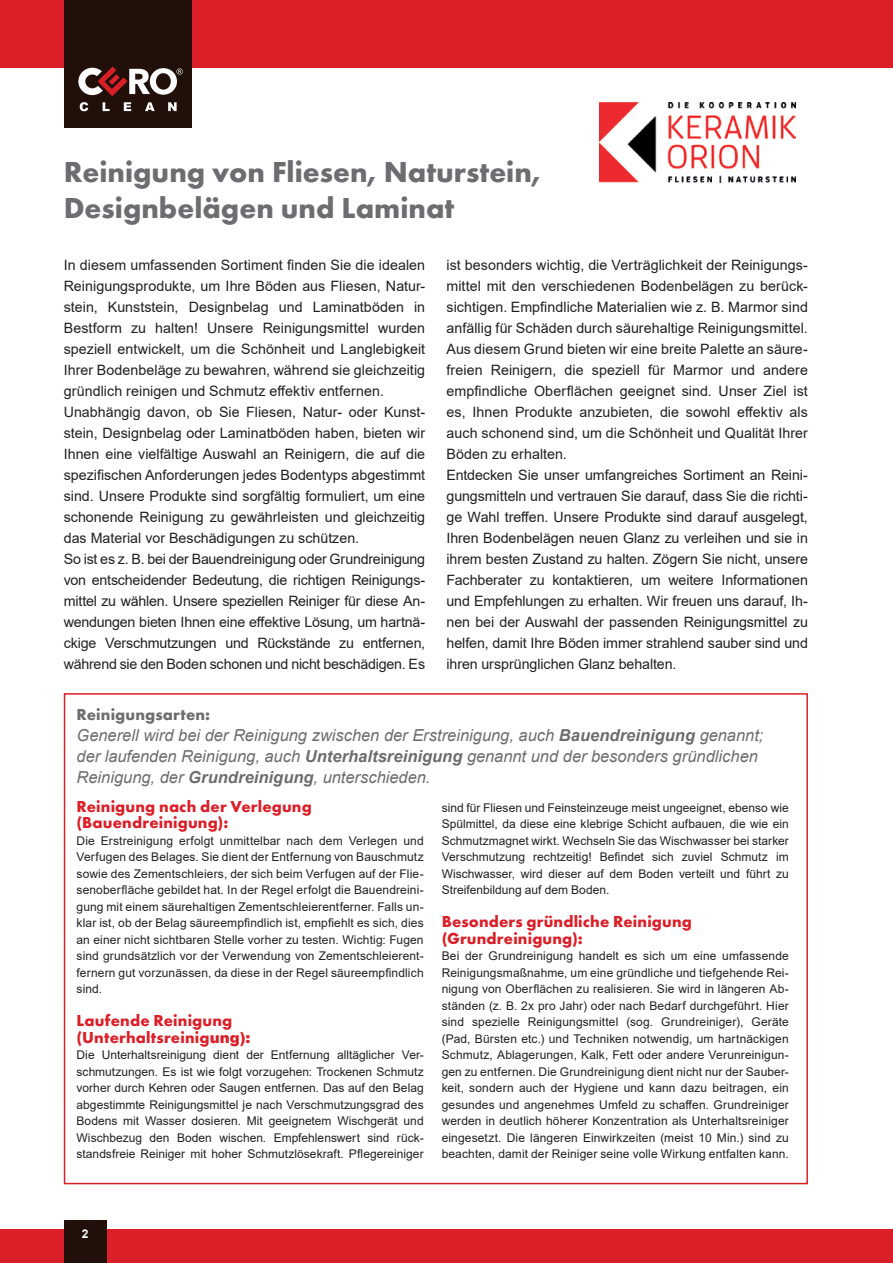
<style>
.page{position:relative;width:893px;height:1263px;background:#fff}
.page>*{position:absolute;margin:0;border:0;box-sizing:border-box;transform-origin:0 0}
.t1{font:700 30px/36px "Futura PT";color:#6c6d70}
.t2{font:italic 16.5px/21px "Arial";color:#6c6d70}
.t3{font:700 16.5px/16.5px "Futura PT";letter-spacing:.01em;color:#db1f28}
.t4{font:700 16.5px "Futura PT";letter-spacing:.01em;color:#6c6d70}
.t5{font:14.25px/21px "Arial";color:#231f20}
.t6{font:12px/16.5px "Arial";letter-spacing:.005em;color:#231f20;text-align:justify}
.t7{font:700 12px "Arial";color:#fff}
.s1{font-weight:700}
.s2{font-family:"Arial";font-weight:900;font-size:15px}
</style>
<div class="page">
<div style="left:0;top:1229px;width:893px;height:34px;background:#db1f28"></div>
<div style="left:0;top:0;width:893px;height:68px;background:#db1f28"></div>
<div style="left:64px;top:0;width:127px;height:128px;background:#211009"></div>
<svg style="left:78px;top:67px;width:105px;height:29px"></svg>
<svg style="left:80px;top:102px;width:8px;height:9px"></svg>
<svg style="left:103px;top:102px;width:7px;height:9px"></svg>
<svg style="left:124px;top:102px;width:7px;height:9px"></svg>
<svg style="left:145px;top:102px;width:10px;height:9px"></svg>
<svg style="left:168px;top:102px;width:9px;height:9px"></svg>
<div style="left:64px;top:1220px;width:42px;height:43px;background:#211009"></div>
<img style="left:600px;top:103px;width:195px;height:80px">
<div style="left:64px;top:693px;width:744px;height:491px;border:2px solid #db1f28"></div>
<h1 class="t1" style="left:64px;top:153px;width:479px">Reinigung von Fliesen, Naturstein,<br>Designbelägen und Laminat</h1>
<p class="t5" style="left:64px;top:254px;width:363px">In diesem umfassenden Sortiment finden Sie die idealen Reinigungsprodukte, um Ihre Böden aus Fliesen, Natur&shy;stein, Kunststein, Designbelag und Laminatböden in Bestform zu halten! Unsere Reinigungsmittel wurden speziell entwickelt, um die Schönheit und Langlebigkeit Ihrer Bodenbeläge zu bewahren, während sie gleichzeitig gründlich reinigen und Schmutz effektiv entfernen.<br>Unabhängig davon, ob Sie Fliesen, Natur- oder Kunst&shy;stein, Designbelag oder Laminatböden haben, bieten wir Ihnen eine vielfältige Auswahl an Reinigern, die auf die spezifischen Anforderungen jedes Bodentyps abgestimmt sind. Unsere Produkte sind sorgfältig formuliert, um eine schonende Reinigung zu gewährleisten und gleichzeitig das Material vor Beschädigungen zu schützen.<br>So ist es z. B. bei der Bauendreinigung oder Grundreinigung von entscheidender Bedeutung, die richtigen Reinigungs&shy;mittel zu wählen. Unsere speziellen Reiniger für diese An&shy;wendungen bieten Ihnen eine effektive Lösung, um hartnä&shy;ckige Verschmutzungen und Rückstände zu entfernen, während sie den Boden schonen und nicht beschädigen. Es</p>
<p class="t5" style="left:446px;top:254px;width:363px">ist besonders wichtig, die Verträglichkeit der Reinigungs&shy;mittel mit den verschiedenen Bodenbelägen zu berück&shy;sichtigen. Empfindliche Materialien wie z. B. Marmor sind anfällig für Schäden durch säurehaltige Reinigungsmittel.<br>Aus diesem Grund bieten wir eine breite Palette an säure&shy;freien Reinigern, die speziell für Marmor und andere empfindliche Oberflächen geeignet sind. Unser Ziel ist es, Ihnen Produkte anzubieten, die sowohl effektiv als auch schonend sind, um die Schönheit und Qualität Ihrer Böden zu erhalten.<br>Entdecken Sie unser umfangreiches Sortiment an Reini&shy;gungsmitteln und vertrauen Sie darauf, dass Sie die richti&shy;ge Wahl treffen. Unsere Produkte sind darauf ausgelegt, Ihren Bodenbelägen neuen Glanz zu verleihen und sie in ihrem besten Zustand zu halten. Zögern Sie nicht, unsere Fachberater zu kontaktieren, um weitere Informationen und Empfehlungen zu erhalten. Wir freuen uns darauf, Ih&shy;nen bei der Auswahl der passenden Reinigungsmittel zu helfen, damit Ihre Böden immer strahlend sauber sind und ihren ursprünglichen Glanz behalten.</p>
<h2 class="t4" style="left:77px;top:704px;width:135px">Reinigungsarten:</h2>
<h2 class="t2" style="left:77px;top:725px;width:688px">Generell wird bei der Reinigung zwischen der Erstreinigung, auch <span class="s1">Bauendreinigung</span> genannt; der laufenden Reinigung, auch <span class="s1">Unterhaltsreinigung</span> genannt und der besonders gründlichen<br>Reinigung, der <span class="s1">Grundreinigung</span>, unterschieden.</h2>
<h2 class="t3" style="left:77px;top:798px;width:237px">Reinigung nach der Verlegung (Bauendreinigung):</h2>
<p class="t6" style="left:77px;top:832px;width:349px">Die Erstreinigung erfolgt unmittelbar nach dem Verlegen und Verfugen des Belages. Sie dient der Entfernung von Bauschmutz sowie des Zementschleiers, der sich beim Verfugen auf der Flie&shy;senoberfläche gebildet hat. In der Regel erfolgt die Bauendreini&shy;gung mit einem säurehaltigen Zementschleierentferner. Falls un&shy;klar ist, ob der Belag säureempfindlich ist, empfiehlt es sich, dies an einer nicht sichtbaren Stelle vorher zu testen. Wichtig: Fugen sind grundsätzlich vor der Verwendung von Zementschleierent&shy;fernern gut vorzunässen, da diese in der Regel säureempfindlich sind.</p>
<h2 class="t3" style="left:77px;top:1012px;width:176px">Laufende Reinigung (Unterhaltsreinig<span class="s2">ung):</span></h2>
<p class="t6" style="left:77px;top:1047px;width:349px">Die Unterhaltsreinigung dient der Entfernung alltäglicher Ver&shy;schmutzungen. Es ist wie folgt vorzugehen: Trockenen Schmutz vorher durch Kehren oder Saugen entfernen. Das auf den Belag abgestimmte Reinigungsmittel je nach Verschmutzungsgrad des Bodens mit Wasser dosieren. Mit geeignetem Wischgerät und Wischbezug den Boden wischen. Empfehlenswert sind rück&shy;standsfreie Reiniger mit hoher Schmutzlösekraft. Pflegereiniger</p>
<p class="t6" style="left:442px;top:799px;width:349px">sind für Fliesen und Feinsteinzeuge meist ungeeignet, ebenso wie Spülmittel, da diese eine klebrige Schicht aufbauen, die wie ein Schmutzmagnet wirkt. Wechseln Sie das Wischwasser bei starker Verschmutzung rechtzeitig! Befindet sich zuviel Schmutz im Wischwasser, wird dieser auf dem Boden verteilt und führt zu Streifenbildung auf dem Boden.</p>
<h2 class="t3" style="left:442px;top:913px;width:252px">Besonders gründliche Reinigung (Grundreinigung):</h2>
<p class="t6" style="left:442px;top:948px;width:349px">Bei der Grundreinigung handelt es sich um eine umfassende Reinigungsmaßnahme, um eine gründliche und tiefgehende Rei&shy;nigung von Oberflächen zu realisieren. Sie wird in längeren Ab&shy;ständen (z. B. 2x pro Jahr) oder nach Bedarf durchgeführt. Hier sind spezielle Reinigungsmittel (sog. Grundreiniger), Geräte (Pad, Bürsten etc.) und Techniken notwendig, um hartnäckigen Schmutz, Ablagerungen, Kalk, Fett oder andere Verunreinigun&shy;gen zu entfernen. Die Grundreinigung dient nicht nur der Sauber&shy;keit, sondern auch der Hygiene und kann dazu beitragen, ein gesundes und angenehmes Umfeld zu schaffen. Grundreiniger werden in deutlich höherer Konzentration als Unterhaltsreiniger eingesetzt. Die längeren Einwirkzeiten (meist 10 Min.) sind zu beachten, damit der Reiniger seine volle Wirkung entfalten kann.</p>
<p class="t7" style="left:82px;top:1225px;width:8px">2</p>
</div>
